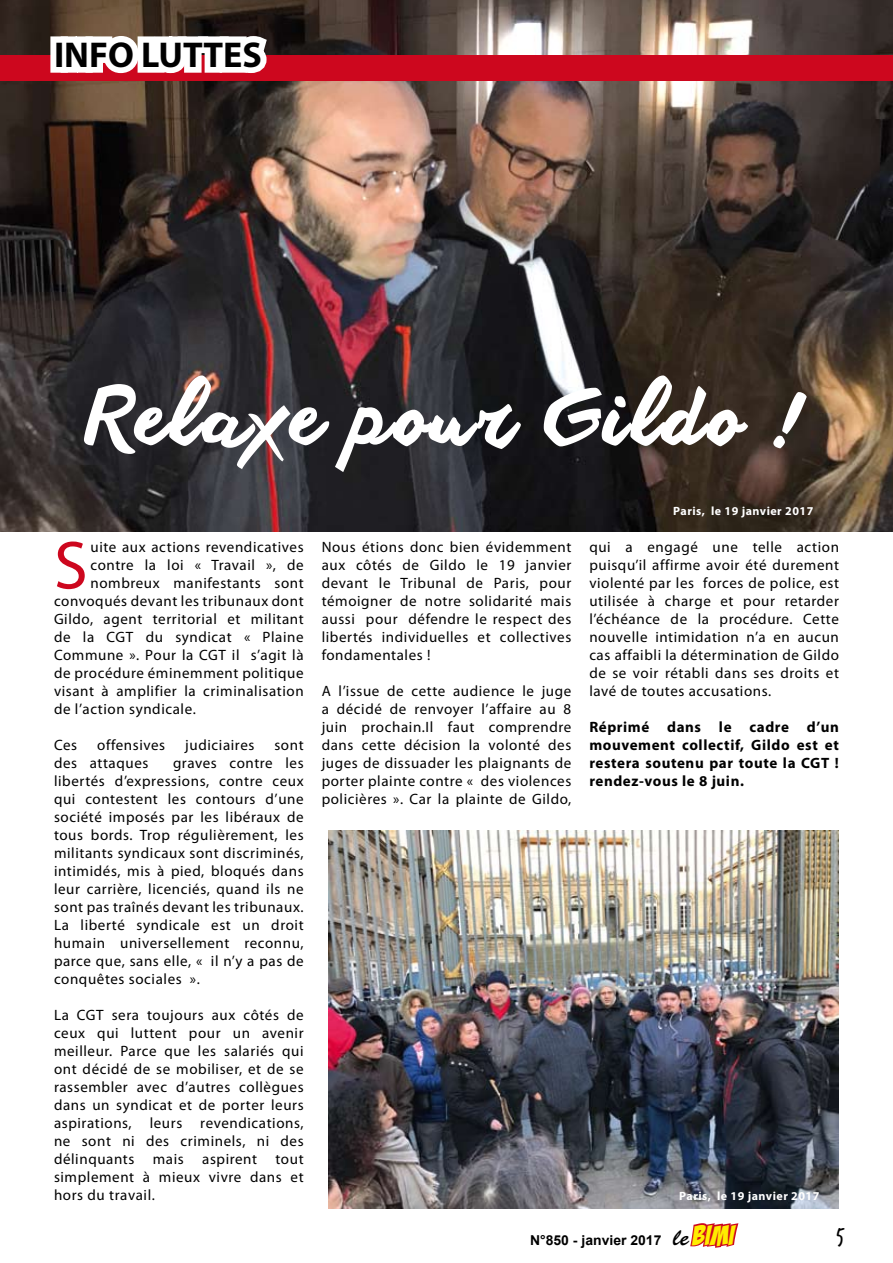
<style>
.page{position:relative;width:893px;height:1263px;background:#fff}
.page>*{position:absolute;margin:0;border:0;box-sizing:border-box;transform-origin:0 0}
.t1{font:76.5px "anothershabby";letter-spacing:.04em;color:#fff}
.t2{font:68.4px "Myriad Pro";color:#cd071e}
.t3{font:700 36px "Myriad Pro";color:#000}
.t4{font:27.3px "Bada Boom BB";color:#ffed00}
.t5{font:22.5px "Trash Hand";color:#000}
.t6{font:15px/18px "Myriad Pro";letter-spacing:.04em;color:#000;text-align:justify}
.t7{font:700 15px/18px "Myriad Pro";letter-spacing:.04em;color:#000;text-align:justify}
.t8{font:700 13.65px "Arial";color:#000}
.t9{font:700 12px "Myriad Pro";letter-spacing:.04em;color:#fff}
.s1{font-family:"Brush Script Std";font-size:24px;color:#000}
</style>
<div class="page">
<svg style="left:690px;top:1223px;width:49px;height:25px"></svg>
<img style="left:0;top:0;width:893px;height:531px">
<div style="left:0;top:55px;width:893px;height:26px;background:#cd071e"></div>
<div style="left:50px;top:36px;width:18px;height:37px;border:12px solid #fff"></div>
<svg style="left:55px;top:26px;width:219px;height:95px"></svg>
<img style="left:328px;top:831px;width:511px;height:378px">
<h3 class="t3" style="left:54px;top:31px;width:209px">INFO LUTTES</h3>
<h1 class="t1" style="left:87px;top:374px;width:718px">Relaxe pour Gildo !</h1>
<p class="t9" style="left:673px;top:503px;width:142px">Paris, le 19 janvier 2017</p>
<h2 class="t2" style="left:54px;top:523px;width:35px">S</h2>
<p class="t6" style="left:90px;top:538px;width:215px">uite aux actions revendicatives</p>
<p class="t6" style="left:90px;top:556px;width:215px">contre la loi « Travail », de</p>
<p class="t6" style="left:90px;top:574px;width:215px">nombreux manifestants sont</p>
<p class="t6" style="left:54px;top:592px;width:251px">convoqués devant les tribunaux dont</p>
<p class="t6" style="left:54px;top:610px;width:251px">Gildo, agent territorial et militant</p>
<p class="t6" style="left:54px;top:628px;width:251px">de la CGT du syndicat « Plaine</p>
<p class="t6" style="left:54px;top:646px;width:251px">Commune ». Pour la CGT il s’agit là</p>
<p class="t6" style="left:54px;top:664px;width:251px">de procédure éminemment politique</p>
<p class="t6" style="left:54px;top:682px;width:251px">visant à amplifier la criminalisation</p>
<p class="t6" style="left:54px;top:700px;width:143px">de l’action syndicale.</p>
<p class="t6" style="left:54px;top:736px;width:25px">Ces</p>
<p class="t6" style="left:97px;top:736px;width:70px">offensives</p>
<p class="t6" style="left:185px;top:736px;width:71px">judiciaires</p>
<p class="t6" style="left:274px;top:736px;width:31px">sont</p>
<p class="t6" style="left:54px;top:754px;width:96px">des attaques</p>
<p class="t6" style="left:54px;top:754px;width:251px;text-indent:119px">graves contre les libertés d’expressions, contre ceux qui contestent les contours d’une société imposés par les libéraux de tous bords. Trop régulièrement, les militants syndicaux sont discriminés, intimidés, mis à pied, bloqués dans leur carrière, licenciés, quand ils ne sont pas traînés devant les tribunaux.<br>La liberté syndicale est un droit humain universellement reconnu, parce que, sans elle, « il n’y a pas de conquêtes sociales ».</p>
<p class="t6" style="left:54px;top:1006px;width:251px">La CGT sera toujours aux côtés de ceux qui luttent pour un avenir meilleur. Parce que les salariés qui ont décidé de se mobiliser, et de se rassembler avec d’autres collègues dans un syndicat et de porter leurs aspirations, leurs revendications, ne sont ni des criminels, ni des délinquants mais aspirent tout simplement à mieux vivre dans et hors du travail.</p>
<p class="t6" style="left:322px;top:538px;width:251px">Nous étions donc bien évidemment aux côtés de Gildo le 19 janvier devant le Tribunal de Paris, pour témoigner de notre solidarité mais aussi pour défendre le respect des libertés individuelles et collectives fondamentales !</p>
<p class="t6" style="left:322px;top:682px;width:251px">A l’issue de cette audience le juge a décidé de renvoyer l’affaire au 8 juin prochain.Il faut comprendre dans cette décision la volonté des juges de dissuader les plaignants de porter plainte contre « des violences policières ». Car la plainte de Gildo,</p>
<p class="t6" style="left:589px;top:538px;width:251px">qui a engagé une telle action puisqu’il affirme avoir été durement violenté par les forces de police, est utilisée à charge et pour retarder l’échéance de la procédure. Cette nouvelle intimidation n’a en aucun cas affaibli la détermination de Gildo de se voir rétabli dans ses droits et lavé de toutes accusations.</p>
<p class="t7" style="left:589px;top:718px;width:251px">Réprimé dans le cadre d’un mouvement collectif, Gildo est et restera soutenu par toute la CGT ! rendez-vous le 8 juin.</p>
<p class="t9" style="left:679px;top:1188px;width:142px">Paris, le 19 janvier 2017</p>
<h3 class="t4" style="left:673px;top:1221px;width:63px"><span class="s1">le</span> BIMI</h3>
<p class="t8" style="left:530px;top:1231px;width:133px">N°850 - janvier 2017</p>
<h3 class="t5" style="left:837px;top:1223px;width:9px">5</h3>
</div>
